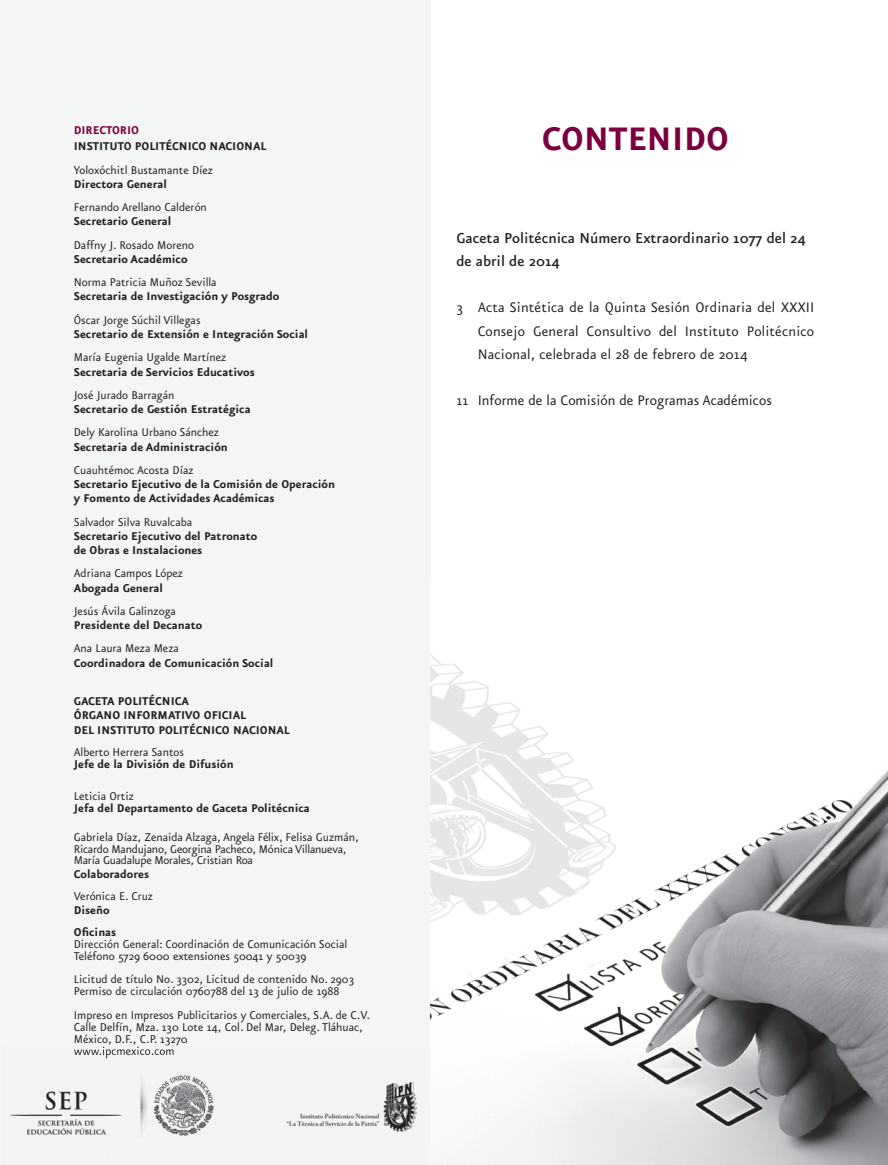
<style>
.page{position:relative;width:888px;height:1165px;background:#fff}
.page>*{position:absolute;margin:0;border:0;box-sizing:border-box;transform-origin:0 0}
.t1{font:700 39px "Eureka Sans";color:#7c0040}
.t2{font:500 17.25px/23.2px "Eureka Sans";color:#231f20}
.t3{font:16.5px/23.2px "Eureka Sans";letter-spacing:.01em;color:#231f20;text-align:justify}
.t4{font:13.5px/12px "Eureka Sans";color:#231f20}
.t5{font:700 13.5px/14.2px "Eureka Sans";color:#231f20}
.t6{font:700 13.5px "Eureka Sans";color:#7c0040}
</style>
<div class="page">
<div style="left:0;top:0;width:431px;height:1164px;background:#f4f5f5"></div>
<div style="left:75px;top:1034px;width:112px;height:11px;background:#f4f5f5"></div>
<img style="left:1px;top:1045px;width:425px;height:119px">
<img style="left:74px;top:1046px;width:100px;height:12px">
<img style="left:431px;top:654px;width:457px;height:510px">
<p class="t6" style="left:74px;top:123px;width:67px">DIRECTORIO</p>
<p class="t5" style="left:74px;top:140px;width:194px">INSTITUTO POLITÉCNICO NACIONAL</p>
<p class="t4" style="left:74px;top:164px;width:141px">Yoloxóchitl Bustamante Díez</p>
<p class="t5" style="left:74px;top:177px;width:95px">Directora General</p>
<p class="t4" style="left:74px;top:202px;width:135px">Fernando Arellano Calderón</p>
<p class="t5" style="left:74px;top:215px;width:99px">Secretario General</p>
<p class="t4" style="left:74px;top:239px;width:122px">Daffny J. Rosado Moreno</p>
<p class="t5" style="left:74px;top:252px;width:115px">Secretario Académico</p>
<p class="t4" style="left:74px;top:277px;width:144px">Norma Patricia Muñoz Sevilla</p>
<p class="t5" style="left:74px;top:290px;width:207px">Secretaria de Investigación y Posgrado</p>
<p class="t4" style="left:74px;top:314px;width:128px">Óscar Jorge Súchil Villegas</p>
<p class="t5" style="left:74px;top:327px;width:236px">Secretario de Extensión e Integración Social</p>
<p class="t4" style="left:74px;top:352px;width:154px">María Eugenia Ugalde Martínez</p>
<p class="t5" style="left:74px;top:365px;width:182px">Secretaria de Servicios Educativos</p>
<p class="t4" style="left:74px;top:389px;width:102px">José Jurado Barragán</p>
<p class="t5" style="left:74px;top:402px;width:178px">Secretario de Gestión Estratégica</p>
<p class="t4" style="left:74px;top:427px;width:147px">Dely Karolina Urbano Sánchez</p>
<p class="t5" style="left:74px;top:440px;width:155px">Secretaria de Administración</p>
<p class="t4" style="left:74px;top:464px;width:121px">Cuauhtémoc Acosta Díaz</p>
<p class="t5" style="left:74px;top:477px;width:263px">Secretario Ejecutivo de la Comisión de Operación y Fomento de Actividades Académicas</p>
<p class="t4" style="left:74px;top:516px;width:120px">Salvador Silva Ruvalcaba</p>
<p class="t5" style="left:74px;top:529px;width:185px">Secretario Ejecutivo del Patronato de Obras e Instalaciones</p>
<p class="t4" style="left:74px;top:568px;width:111px">Adriana Campos López</p>
<p class="t5" style="left:74px;top:581px;width:91px">Abogada General</p>
<p class="t4" style="left:74px;top:605px;width:104px">Jesús Ávila Galinzoga</p>
<p class="t5" style="left:74px;top:618px;width:130px">Presidente del Decanato</p>
<p class="t4" style="left:74px;top:643px;width:107px">Ana Laura Meza Meza</p>
<p class="t5" style="left:74px;top:656px;width:201px">Coordinadora de Comunicación Social</p>
<p class="t5" style="left:74px;top:694px;width:217px">GACETA POLITÉCNICA<br>ÓRGANO INFORMATIVO OFICIAL<br>DEL INSTITUTO POLITÉCNICO NACIONAL</p>
<p class="t4" style="left:74px;top:746px;width:112px">Alberto Herrera Santos</p>
<p class="t5" style="left:74px;top:757px;width:161px">Jefe de la División de Difusión</p>
<p class="t4" style="left:74px;top:790px;width:61px">Leticia Ortiz</p>
<p class="t5" style="left:74px;top:800px;width:238px">Jefa del Departamento de Gaceta Politécnica</p>
<p class="t4" style="left:74px;top:831px;width:286px">Gabriela Díaz, Zenaida Alzaga, Angela Félix, Felisa Guzmán,<br>Ricardo Mandujano, Georgina Pacheco, Mónica Villanueva,<br>María Guadalupe Morales, Cristian Roa</p>
<p class="t5" style="left:74px;top:867px;width:77px">Colaboradores</p>
<p class="t4" style="left:74px;top:890px;width:81px">Verónica E. Cruz</p>
<p class="t5" style="left:74px;top:898px;width:44px;line-height:22.5px">Diseño<br>Oficinas</p>
<p class="t4" style="left:74px;top:938px;width:275px">Dirección General: Coordinación de Comunicación Social<br>Teléfono 5729 6000 extensiones 50041 y 50039</p>
<p class="t4" style="left:74px;top:973px;width:282px">Licitud de título No. 3302, Licitud de contenido No. 2903<br>Permiso de circulación 0760788 del 13 de julio de 1988</p>
<p class="t4" style="left:74px;top:1009px;width:298px">Impreso en Impresos Publicitarios y Comerciales, S.A. de C.V.<br>Calle Delfín, Mza. 130 Lote 14, Col. Del Mar, Deleg. Tláhuac,<br>México, D.F., C.P. 13270</p>
<h1 class="t1" style="left:542px;top:119px;width:188px">CONTENIDO</h1>
<p class="t2" style="left:456px;top:227px;width:351px">Gaceta Politécnica Número Extraordinario 1077 del 24 de abril de 2014</p>
<p class="t3" style="left:478px;top:297px;width:338px;text-indent:-21px">3 Acta Sintética de la Quinta Sesión Ordinaria del XXXII Consejo General Consultivo del Instituto Politécnico Nacional, celebrada el 28 de febrero de 2014</p>
<p class="t3" style="left:456px;top:390px;width:317px">11 Informe de la Comisión de Programas Académicos</p>
</div>
